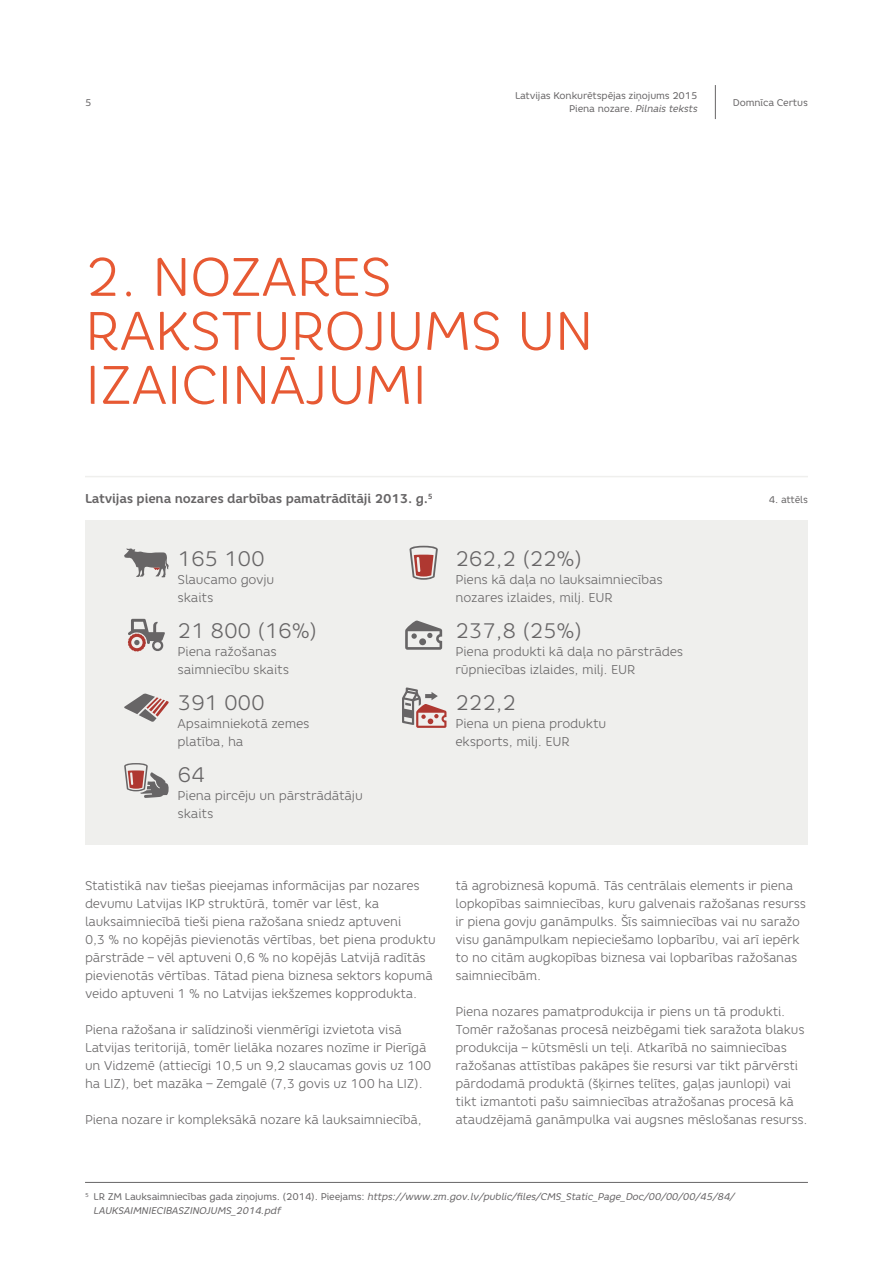
<style>
.page{position:relative;width:893px;height:1263px;background:#fff}
.page>*{position:absolute;margin:0;border:0;box-sizing:border-box;transform-origin:0 0}
.t1{font:300 54px/54px "Core Rhino 35";letter-spacing:-.015em;color:#e75933}
.t2{font:300 21px "Core Rhino 35";letter-spacing:-.015em;color:#676566}
.t3{font:300 12.75px/18px "Core Rhino 35";letter-spacing:-.015em;color:#676566}
.t4{font:700 12.75px "Core Rhino 65";letter-spacing:-.015em;color:#676566}
.t5{font:italic 9.75px/13.5px "Core Rhino 45";letter-spacing:-.015em;color:#676566}
.t6{font:9.75px/13.5px "Core Rhino 45";letter-spacing:-.015em;color:#676566;text-align:right}
.s1{font-style:italic}
.s2{font-style:normal}
</style>
<div class="page">
<hr style="left:715px;top:85px;width:1px;height:34px;background:#676566">
<hr style="left:85px;top:476px;width:723px;height:1px;background:#efefed">
<div style="left:85px;top:521px;width:723px;height:324px;background:#efefed"></div>
<svg style="left:409px;top:546px;width:29px;height:34px"></svg>
<svg style="left:405px;top:620px;width:37px;height:30px"></svg>
<svg style="left:128px;top:619px;width:37px;height:33px"></svg>
<svg style="left:124px;top:693px;width:45px;height:29px"></svg>
<svg style="left:402px;top:687px;width:44px;height:41px"></svg>
<svg style="left:124px;top:763px;width:45px;height:35px"></svg>
<svg style="left:124px;top:548px;width:45px;height:29px"></svg>
<hr style="left:85px;top:1182px;width:723px;height:1px;background:#676566">
<p class="t6" style="left:85px;top:95px;width:8px">5</p>
<p class="t6" style="left:515px;top:88px;width:184px">Latvijas Konkurētspējas ziņojums 2015<br>Piena nozare. <span class="s1">Pilnais teksts</span></p>
<p class="t6" style="left:733px;top:95px;width:77px">Domnīca Certus</p>
<h1 class="t1" style="left:85px;top:249px;width:177px">2. Nozares rakstur</h1>
<h1 class="t1" style="left:324px;top:303px;width:75px">ojums</h1>
<h1 class="t1" style="left:517px;top:303px;width:35px">un</h1>
<h1 class="t1" style="left:85px;top:357px;width:23px">izai</h1>
<h1 class="t1" style="left:181px;top:357px;width:155px">cinājumi</h1>
<p class="t4" style="left:85px;top:490px;width:349px">Latvijas piena nozares darbības pamatrādītāji 2013. g.<sup>5</sup></p>
<p class="t6" style="left:769px;top:492px;width:41px">4. attēls</p>
<h2 class="t2" style="left:178px;top:545px;width:89px">165 100</h2>
<p class="t3" style="left:178px;top:570px;width:98px">Slaucamo govju skaits</p>
<h2 class="t2" style="left:178px;top:617px;width:141px">21 800 (16%)</h2>
<p class="t3" style="left:178px;top:642px;width:113px">Piena ražošanas saimniecību skaits</p>
<h2 class="t2" style="left:178px;top:689px;width:89px">391 000</h2>
<p class="t3" style="left:178px;top:714px;width:134px">Apsaimniekotā zemes platība, ha</p>
<h2 class="t2" style="left:178px;top:761px;width:29px">64</h2>
<p class="t3" style="left:178px;top:786px;width:187px">Piena pircēju un pārstrādātāju skaits</p>
<h2 class="t2" style="left:455px;top:545px;width:128px">262,2 (22%)</h2>
<p class="t3" style="left:455px;top:570px;width:209px">Piens kā daļa no lauksaimniecības nozares izlaides, milj. EUR</p>
<h2 class="t2" style="left:455px;top:617px;width:128px">237,8 (25%)</h2>
<p class="t3" style="left:455px;top:642px;width:229px">Piena produkti kā daļa no pārstrādes rūpniecības izlaides, milj. EUR</p>
<h2 class="t2" style="left:455px;top:689px;width:62px">222,2</h2>
<p class="t3" style="left:455px;top:714px;width:152px">Piena un piena produktu eksports, milj. EUR</p>
<p class="t3" style="left:85px;top:876px;width:352px">Statistikā nav tiešas pieejamas informācijas par nozares devumu Latvijas IKP struktūrā, tomēr var lēst, ka lauksaimniecībā tieši piena ražošana sniedz aptuveni<br>0,3 % no kopējās pievienotās vērtības, bet piena produktu pārstrāde – vēl aptuveni 0,6 % no kopējās Latvijā radītās pievienotās vērtības. Tātad piena biznesa sektors kopumā veido aptuveni 1 % no Latvijas iekšzemes kopprodukta.</p>
<p class="t3" style="left:85px;top:1020px;width:348px">Piena ražošana ir salīdzinoši vienmērīgi izvietota visā Latvijas teritorijā, tomēr lielāka nozares nozīme ir Pierīgā un Vidzemē (attiecīgi 10,5 un 9,2 slaucamas govis uz 100 ha LIZ), bet mazāka – Zemgalē (7,3 govis uz 100 ha LIZ).</p>
<p class="t3" style="left:85px;top:1110px;width:338px">Piena nozare ir kompleksākā nozare kā lauksaimniecībā,</p>
<p class="t3" style="left:455px;top:876px;width:352px">tā agrobiznesā kopumā. Tās centrālais elements ir piena lopkopības saimniecības, kuru galvenais ražošanas resurss ir piena govju ganāmpulks. Šīs saimniecības vai nu saražo visu ganāmpulkam nepieciešamo lopbarību, vai arī iepērk to no citām augkopības biznesa vai lopbarības ražošanas saimniecībām.</p>
<p class="t3" style="left:455px;top:1002px;width:354px">Piena nozares pamatprodukcija ir piens un tā produkti.<br>Tomēr ražošanas procesā neizbēgami tiek saražota blakus produkcija – kūtsmēsli un teļi. Atkarībā no saimniecības ražošanas attīstības pakāpes šie resursi var tikt pārvērsti pārdodamā produktā (šķirnes telītes, gaļas jaunlopi) vai tikt izmantoti pašu saimniecības atražošanas procesā kā ataudzējamā ganāmpulka vai augsnes mēslošanas resurss.</p>
<p class="t5" style="left:94px;top:1190px;width:643px;text-indent:-9px"><sup>5</sup> <span class="s2">LR ZM Lauksaimniecības gada ziņojums. (2014). Pieejams:</span> https://www.zm.gov.lv/public/files/CMS_Static_Page_Doc/00/00/00/45/84/<br>LAUKSAIMNIECIBASZINOJUMS_2014.pdf</p>
</div>
